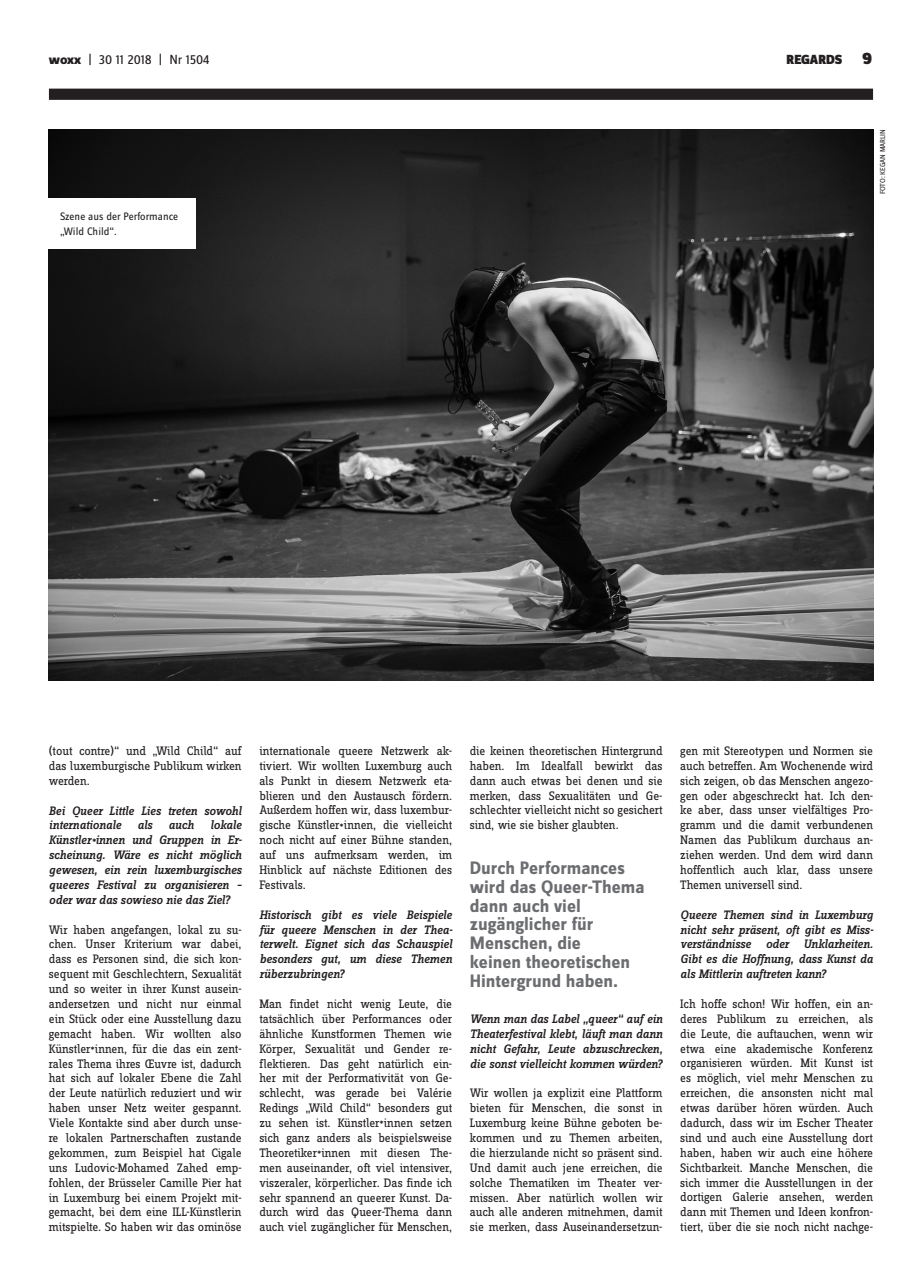
<style>
.page{position:relative;width:922px;height:1276px;background:#fff}
.page>*{position:absolute;margin:0;border:0;box-sizing:border-box;transform-origin:0 0}
.t1{font:700 18.75px/18.8px "Zine Sans Dis";color:#6c6d70}
.t2{font:13.75px "Zine Sans Dis";color:#231f20}
.t3{font:900 13.75px "Zine Sans Dis";letter-spacing:-.01em;color:#231f20}
.t4{font:12.75px/14.9px "Zine Slab Dis";letter-spacing:-.01em;color:#231f20;text-align:justify}
.t5{font:italic 500 12.75px/14.9px "Zine Slab Dis";letter-spacing:-.01em;color:#231f20;text-align:justify}
.t6{font:11.25px/14.9px "Zine Sans Dis";color:#231f20}
.t7{font:7.5px "Zine Sans Dis";letter-spacing:-.015em;color:#231f20}
.s1{font-weight:800}
.s2{font-size:17.5px}
</style>
<div class="page">
<div style="left:49px;top:89px;width:823px;height:11px;background:#231f20"></div>
<img style="left:49px;top:130px;width:823px;height:550px">
<div style="left:46px;top:198px;width:150px;height:51px;background:#fff"></div>
<p class="t2" style="left:49px;top:53px;width:162px"><span class="s1">woxx</span> | 30 11 2018 | Nr 1504</p>
<p class="t3" style="left:786px;top:53px;width:87px">REGARDS <span class="s2">9</span></p>
<p class="t6" style="left:60px;top:209px;width:120px">Szene aus der Performance „Wild Child“.</p>
<p class="t7" style="left:878px;top:194px;width:66px;rotate:-90deg">FOTO: KEGAN MARLIN</p>
<p class="t4" style="left:49px;top:744px;width:194px">(tout contre)“ und „Wild Child“ auf das luxemburgische Publikum wirken werden.</p>
<p class="t5" style="left:49px;top:803px;width:194px">Bei Queer Little Lies treten sowohl internationale</p>
<p class="t5" style="left:49px;top:818px;width:194px;text-indent:161px">lokale Künstler<sub>*</sub>innen und Gruppen in Er&shy;scheinung. Wäre es nicht möglich gewesen, ein rein luxemburgisches queeres Festival zu organisieren – oder war das sowieso nie das Ziel?</p>
<p class="t4" style="left:49px;top:922px;width:194px">Wir haben angefangen, lokal zu su&shy;chen. Unser Kriterium war dabei, dass es Personen sind, die sich kon&shy;sequent mit Geschlechtern, Sexualität und so weiter in ihrer Kunst ausein&shy;andersetzen und nicht nur einmal ein Stück oder eine Ausstellung dazu gemacht haben. Wir wollten also Künstler<sub>*</sub>innen, für die das ein zent&shy;rales Thema ihres Œuvre ist, dadurch hat sich auf lokaler Ebene die Zahl der Leute natürlich reduziert und wir haben unser Netz weiter gespannt.<br>Viele Kontakte sind aber durch unse&shy;re lokalen Partnerschaften zustande gekommen, zum Beispiel hat Cigale uns Ludovic-Mohamed Zahed emp&shy;fohlen, der Brüsseler Camille Pier hat in Luxemburg bei einem Projekt mit&shy;gemacht, bei dem eine ILL-Künstlerin mitspielte. So haben wir das ominöse</p>
<p class="t5" style="left:137px;top:818px;width:16px">als</p>
<p class="t5" style="left:168px;top:818px;width:27px">auch</p>
<p class="t4" style="left:259px;top:744px;width:194px">internationale queere Netzwerk ak&shy;tiviert. Wir wollten Luxemburg auch als Punkt in diesem Netzwerk eta&shy;blieren und den Austausch fördern.<br>Außerdem hoffen wir, dass luxembur&shy;gische Künstler<sub>*</sub>innen, die vielleicht noch nicht auf einer Bühne standen, auf uns aufmerksam werden, im Hinblick auf nächste Editionen des Festivals.</p>
<p class="t5" style="left:259px;top:907px;width:194px">Historisch gibt es viele Beispiele für queere Menschen in der Thea&shy;terwelt. Eignet sich das Schauspiel besonders gut, um diese Themen rüberzubringen?</p>
<p class="t4" style="left:259px;top:997px;width:194px">Man findet nicht wenig Leute, die tatsächlich über Performances oder ähnliche Kunstformen Themen wie Körper, Sexualität und Gender re&shy;flektieren. Das geht natürlich ein&shy;her mit der Performativität von Ge&shy;schlecht, was gerade bei Valérie Redings „Wild Child“ besonders gut zu sehen ist. Künstler<sub>*</sub>innen setzen sich ganz anders als beispielsweise Theoretiker<sub>*</sub>innen mit diesen The&shy;men auseinander, oft viel intensiver, viszeraler, körperlicher. Das finde ich sehr spannend an queerer Kunst. Da&shy;durch wird das Queer-Thema dann auch viel zugänglicher für Menschen,</p>
<p class="t4" style="left:469px;top:744px;width:194px">die keinen theoretischen Hintergrund haben. Im Idealfall bewirkt das dann auch etwas bei denen und sie merken, dass Sexualitäten und Ge&shy;schlechter vielleicht nicht so gesichert sind, wie sie bisher glaubten.</p>
<h1 class="t1" style="left:469px;top:859px;width:176px">Durch Performances wird das Queer-Thema dann auch viel zugänglicher für<br>Menschen, die<br>keinen theoretischen<br>Hintergrund haben.</h1>
<p class="t5" style="left:469px;top:1011px;width:194px">Wenn man das Label „queer“ auf ein Theaterfestival klebt, läuft man dann nicht Gefahr, Leute abzuschrecken, die sonst vielleicht kommen würden?</p>
<p class="t4" style="left:469px;top:1086px;width:194px">Wir wollen ja explizit eine Plattform bieten für Menschen, die sonst in Luxemburg keine Bühne geboten be&shy;kommen und zu Themen arbeiten, die hierzulande nicht so präsent sind.<br>Und damit auch jene erreichen, die solche Thematiken im Theater ver&shy;missen. Aber natürlich wollen wir auch alle anderen mitnehmen, damit sie merken, dass Auseinandersetzun-</p>
<p class="t4" style="left:680px;top:744px;width:194px">gen mit Stereotypen und Normen sie auch betreffen. Am Wochenende wird sich zeigen, ob das Menschen angezo&shy;gen oder abgeschreckt hat. Ich den&shy;ke aber, dass unser vielfältiges Pro&shy;gramm und die damit verbundenen Namen das Publikum durchaus an&shy;ziehen werden. Und dem wird dann hoffentlich auch klar, dass unsere Themen universell sind.</p>
<p class="t5" style="left:680px;top:907px;width:194px">Queere Themen sind in Luxemburg nicht sehr präsent, oft gibt es Miss&shy;verständnisse oder Unklarheiten.<br>Gibt es die Hoffnung, dass Kunst da als Mittlerin auftreten kann?</p>
<p class="t4" style="left:680px;top:997px;width:194px">Ich hoffe schon! Wir hoffen, ein an&shy;deres Publikum zu erreichen, als die Leute, die auftauchen, wenn wir etwa eine akademische Konferenz organisieren würden. Mit Kunst ist es möglich, viel mehr Menschen zu erreichen, die ansonsten nicht mal etwas darüber hören würden. Auch dadurch, dass wir im Escher Theater sind und auch eine Ausstellung dort haben, haben wir auch eine höhere Sichtbarkeit. Manche Menschen, die sich immer die Ausstellungen in der dortigen Galerie ansehen, werden dann mit Themen und Ideen konfron&shy;tiert, über die sie noch nicht nachge-</p>
</div>
